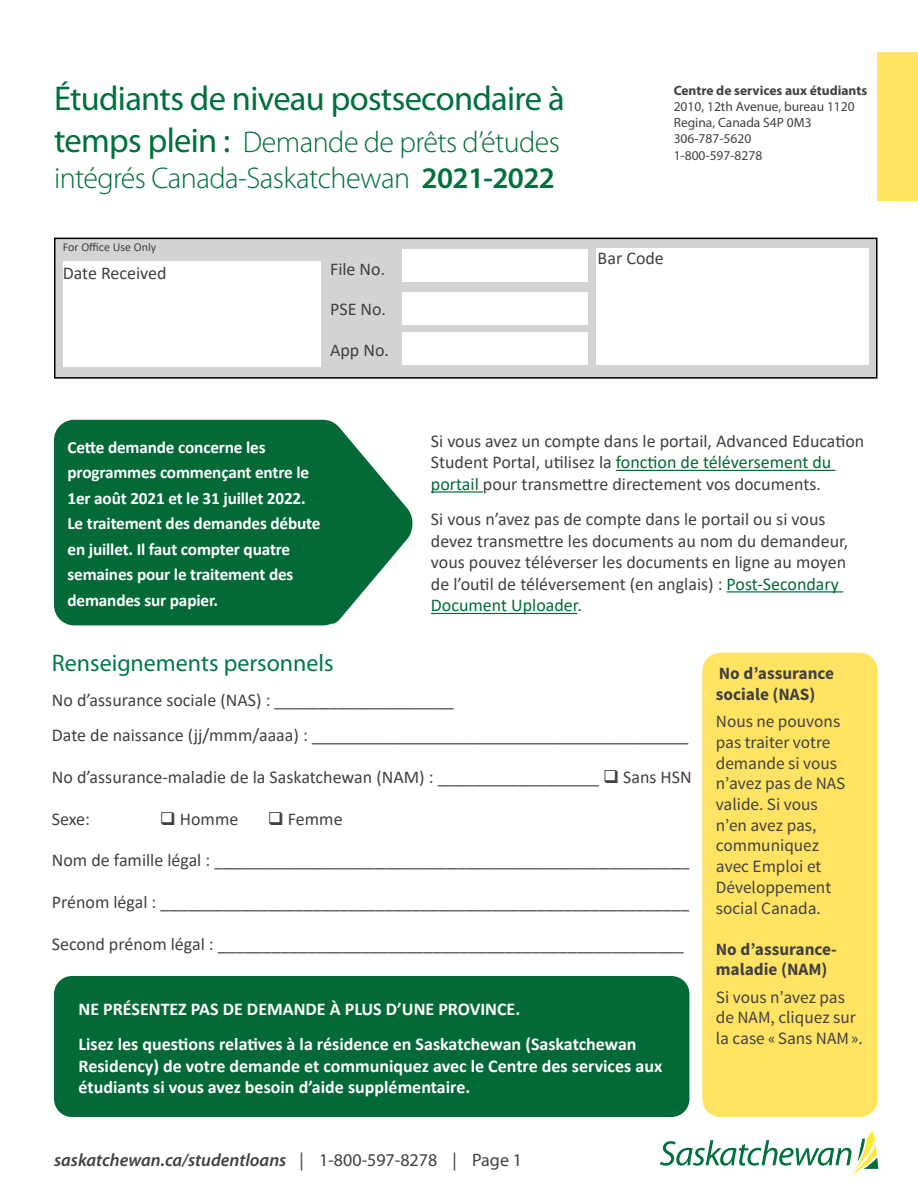
<style>
.page{position:relative;width:918px;height:1188px;background:#fff}
.page>*{position:absolute;margin:0;border:0;box-sizing:border-box;transform-origin:0 0}
.t1{font:34.5px "Myriad Pro";letter-spacing:-.02em;color:#00703c}
.t2{font:300 30px/36px "Myriad Pro";letter-spacing:-.02em;color:#00703c}
.t3{font:24px "Myriad Pro";color:#007948}
.t4{font:18px/21.6px "Calibri";color:#414042}
.t5{font:700 18px/35.1px "Calibri";color:#fff}
.t6{font:italic 600 18px "Myriad Pro";color:#414042}
.t7{font:700 17.25px/25.5px "Calibri";letter-spacing:-.01em;color:#fff}
.t8{font:17.25px/20.7px "Source Sans Pro";color:#414042}
.t9{font:700 17.25px/20.7px "Source Sans Pro";color:#414042}
.t10{font:13.5px/16.2px "Myriad Pro";color:#414042}
.t11{font:700 13.5px "Myriad Pro";color:#414042}
.t12{font:12px "Calibri";color:#414042}
.s1{font-weight:400;font-size:34.5px}
.s2{font-weight:600}
.s3{color:#036a37}
.s4{font-weight:400;font-style:normal}
</style>
<div class="page">
<div style="left:878px;top:52px;width:40px;height:149px;background:#ffe363"></div>
<div style="left:55px;top:238px;width:822px;height:140px;background:#d1d3d4"></div>
<div style="left:54px;top:238px;width:824px;height:141px;border:2px solid #000"></div>
<div style="left:402px;top:249px;width:186px;height:33px;background:#fff"></div>
<div style="left:63px;top:262px;width:258px;height:105px;background:#fff"></div>
<div style="left:596px;top:249px;width:272px;height:116px;background:#fff"></div>
<div style="left:402px;top:292px;width:186px;height:33px;background:#fff"></div>
<div style="left:402px;top:332px;width:186px;height:33px;background:#fff"></div>
<svg style="left:660px;top:1131px;width:218px;height:42px"></svg>
<div style="left:702px;top:653px;width:176px;height:464px;background:#ffe363;border-radius:18px"></div>
<hr style="left:616px;top:470px;width:219px;height:1px;background:#036a37">
<hr style="left:431px;top:491px;width:52px;height:2px;background:#036a37">
<hr style="left:727px;top:591px;width:116px;height:1px;background:#036a37">
<hr style="left:431px;top:613px;width:146px;height:1px;background:#036a37">
<div style="left:54px;top:420px;width:289px;height:205px;background:#036a37;border-radius:20px"></div>
<svg style="left:327px;top:420px;width:86px;height:205px"></svg>
<div style="left:54px;top:976px;width:635px;height:141px;background:#036a37;border-radius:18px"></div>
<h1 class="t1" style="left:54px;top:77px;width:512px">Étudiants de niveau postsecondaire à</h1>
<h2 class="t2" style="left:54px;top:123px;width:508px"><span class="s1">temps plein :</span> Demande de prêts d’études intégrés Canada-Saskatchewan <span class="s2">2021-2022</span></h2>
<p class="t12" style="left:63px;top:238px;width:95px">For Office Use Only</p>
<p class="t4" style="left:63px;top:262px;width:105px">Date Received</p>
<p class="t4" style="left:330px;top:258px;width:57px">File No.</p>
<p class="t4" style="left:330px;top:297px;width:58px">PSE No.</p>
<p class="t4" style="left:330px;top:338px;width:61px">App No.</p>
<p class="t11" style="left:674px;top:81px;width:195px">Centre de services aux étudiants</p>
<p class="t10" style="left:674px;top:98px;width:182px">2010, 12th Avenue, bureau 1120<br>Regina, Canada S4P 0M3<br>306-787-5620<br>1-800-597-8278</p>
<p class="t4" style="left:598px;top:246px;width:68px">Bar Code</p>
<p class="t7" style="left:68px;top:434px;width:255px">Cette demande concerne les programmes commençant entre le<br>1er août 2021 et le 31 juillet 2022.<br>Le traitement des demandes débute en juillet. Il faut compter quatre semaines pour le traitement des demandes sur papier.</p>
<p class="t4" style="left:431px;top:430px;width:435px">Si vous avez un compte dans le portail, Advanced Education<br>Student Portal, utilisez la <span class="s3">fonction de téléversement du portail</span> pour transmettre directement vos documents.</p>
<p class="t4" style="left:431px;top:508px;width:419px">Si vous n’avez pas de compte dans le portail ou si vous devez transmettre les documents au nom du demandeur, vous pouvez téléverser les documents en ligne au moyen de l’outil de téléversement (en anglais) : <span class="s3">Post-Secondary Document Uploader</span>.</p>
<h3 class="t3" style="left:52px;top:648px;width:283px">Renseignements personnels</h3>
<p class="t4" style="left:52px;top:682px;width:638px;line-height:35.1px">No d’assurance sociale (NAS) : ____________________<br>Date de naissance (jj/mmm/aaaa) : __________________________________________</p>
<p class="t4" style="left:52px;top:766px;width:641px">No d’assurance-maladie de la Saskatchewan (NAM) : __________________ ❑ Sans HSN</p>
<p class="t4" style="left:52px;top:807px;width:40px">Sexe:</p>
<p class="t4" style="left:160px;top:807px;width:80px">❑ Homme</p>
<p class="t4" style="left:268px;top:807px;width:76px">❑ Femme</p>
<p class="t4" style="left:52px;top:849px;width:639px">Nom de famille légal : _____________________________________________________</p>
<p class="t4" style="left:52px;top:891px;width:639px">Prénom légal : ___________________________________________________________</p>
<p class="t4" style="left:52px;top:933px;width:634px">Second prénom légal : ____________________________________________________</p>
<p class="t5" style="left:79px;top:991px;width:560px">NE PRÉSENTEZ PAS DE DEMANDE À PLUS D’UNE PROVINCE.<br>Lisez les questions relatives à la résidence en Saskatchewan (Saskatchewan</p>
<p class="t5" style="left:79px;top:1055px;width:585px;line-height:21.6px">Residency) de votre demande et communiquez avec le Centre des services aux étudiants si vous avez besoin d’aide supplémentaire.</p>
<p class="t6" style="left:54px;top:1148px;width:470px">saskatchewan.ca/studentloans <span class="s4">| 1-800-597-8278 | Page 1</span></p>
<p class="t9" style="left:716px;top:664px;width:120px">No d’assurance sociale (NAS)</p>
<p class="t8" style="left:716px;top:712px;width:131px">Nous ne pouvons pas traiter votre demande si vous n’avez pas de NAS valide. Si vous n’en avez pas, communiquez avec Emploi et<br>Développement social Canada.</p>
<p class="t9" style="left:716px;top:939px;width:123px">No d’assurance&shy;maladie (NAM)</p>
<p class="t8" style="left:716px;top:987px;width:149px">Si vous n’avez pas de NAM, cliquez sur la case «Sans NAM».</p>
</div>
